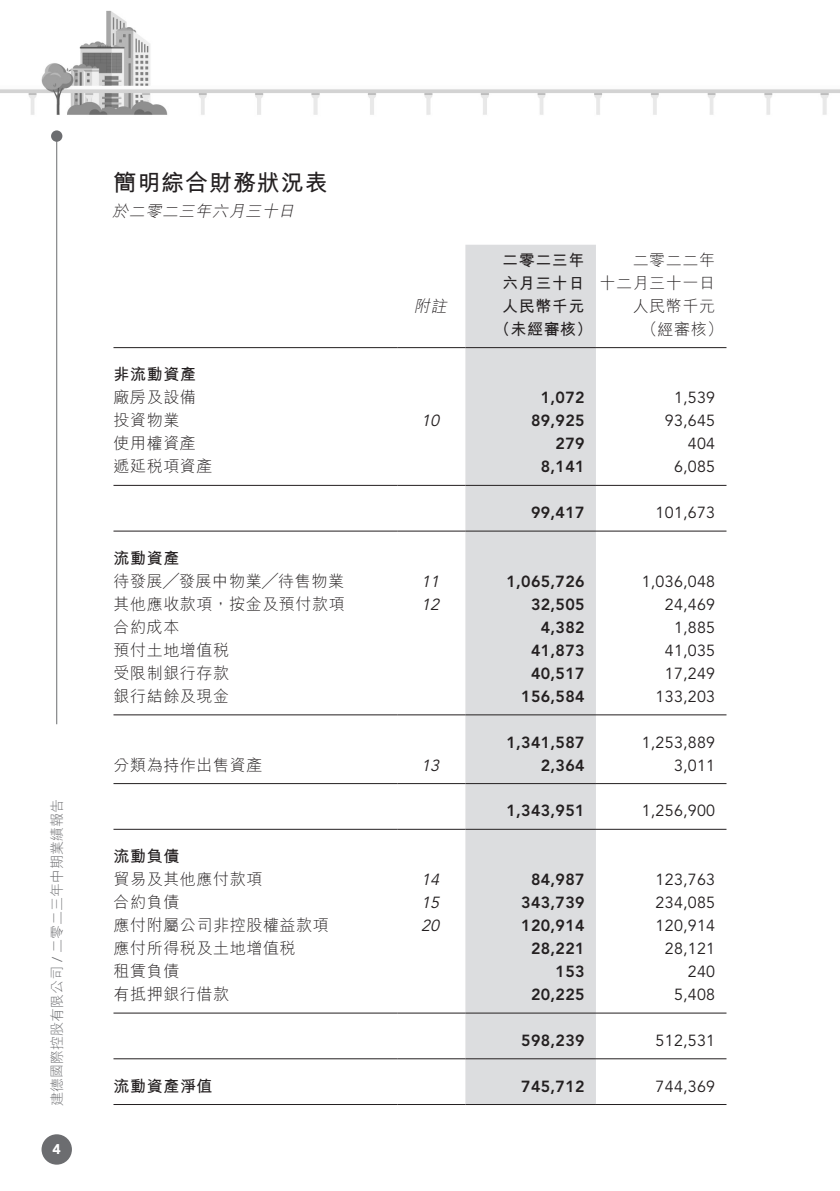
<style>
.page{position:relative;width:840px;height:1191px;background:#fff}
.page>*{position:absolute;margin:0;border:0;box-sizing:border-box;transform-origin:0 0}
._01_H1{font:700 23px "M Hei HK";letter-spacing:.04em;color:#231f20}
._50_Table_txt{font:300 16px "M Hei HK";letter-spacing:.035em;color:#231f20}
._50_Table_txt-2{font:16px "Avenir LT Std";letter-spacing:.015em;color:#231f20}
._50_Table_txt-3{font:800 16px "Avenir LT Std";letter-spacing:.02em;color:#231f20}
._50_Table_txt-4{font:700 16px "M Hei HK";letter-spacing:.04em;color:#231f20}
._50_Table_txt-5{font:italic 16px "Avenir LT Std";color:#231f20}
._00_txt{font:italic 300 16px "M Hei HK";color:#231f20}
._50_Table_txt-6{font:italic 300 16px "M Hei HK";color:#231f20}
.t1{font:300 14px "M Hei HK";color:#6c6d70}
.t2{font:900 14px "Avenir LT Std";color:#fff}
.s1{font-family:"Avenir LT Std";font-weight:400}
</style>
<div class="page">
<img style="left:0;top:10px;width:839px;height:1155px">
<div style="left:41px;top:1134px;width:31px;height:30px;background:#6c6d70;border-radius:50%"></div>
<hr style="left:56px;top:135px;width:1px;height:589px;background:#6c6d70">
<div style="left:51px;top:130px;width:11px;height:12px;background:#6c6d70;border-radius:50%"></div>
<div style="left:465px;top:245px;width:130px;height:859px;background:#dcdddf"></div>
<hr style="left:113px;top:347px;width:284px;height:1px;background:#231f20">
<hr style="left:397px;top:347px;width:68px;height:1px;background:#231f20">
<hr style="left:465px;top:347px;width:130px;height:1px;background:#231f20">
<hr style="left:595px;top:347px;width:131px;height:1px;background:#231f20">
<hr style="left:113px;top:485px;width:284px;height:1px;background:#231f20">
<hr style="left:397px;top:485px;width:68px;height:1px;background:#231f20">
<hr style="left:465px;top:485px;width:130px;height:1px;background:#231f20">
<hr style="left:595px;top:485px;width:131px;height:1px;background:#231f20">
<hr style="left:113px;top:530px;width:284px;height:1px;background:#231f20">
<hr style="left:397px;top:530px;width:68px;height:1px;background:#231f20">
<hr style="left:465px;top:530px;width:130px;height:1px;background:#231f20">
<hr style="left:595px;top:530px;width:131px;height:1px;background:#231f20">
<hr style="left:113px;top:714px;width:284px;height:1px;background:#231f20">
<hr style="left:397px;top:714px;width:68px;height:1px;background:#231f20">
<hr style="left:465px;top:714px;width:130px;height:1px;background:#231f20">
<hr style="left:595px;top:714px;width:131px;height:1px;background:#231f20">
<hr style="left:113px;top:783px;width:284px;height:1px;background:#231f20">
<hr style="left:397px;top:783px;width:68px;height:1px;background:#231f20">
<hr style="left:465px;top:783px;width:130px;height:1px;background:#231f20">
<hr style="left:595px;top:783px;width:131px;height:1px;background:#231f20">
<hr style="left:113px;top:828px;width:284px;height:1px;background:#231f20">
<hr style="left:397px;top:828px;width:68px;height:1px;background:#231f20">
<hr style="left:465px;top:828px;width:130px;height:1px;background:#231f20">
<hr style="left:595px;top:828px;width:131px;height:1px;background:#231f20">
<hr style="left:113px;top:1012px;width:284px;height:1px;background:#231f20">
<hr style="left:397px;top:1012px;width:68px;height:1px;background:#231f20">
<hr style="left:465px;top:1012px;width:130px;height:1px;background:#231f20">
<hr style="left:595px;top:1012px;width:131px;height:1px;background:#231f20">
<hr style="left:113px;top:1058px;width:284px;height:1px;background:#231f20">
<hr style="left:397px;top:1058px;width:68px;height:1px;background:#231f20">
<hr style="left:465px;top:1058px;width:130px;height:1px;background:#231f20">
<hr style="left:595px;top:1058px;width:131px;height:1px;background:#231f20">
<hr style="left:113px;top:1104px;width:284px;height:1px;background:#231f20">
<hr style="left:397px;top:1104px;width:68px;height:1px;background:#231f20">
<hr style="left:465px;top:1104px;width:130px;height:1px;background:#231f20">
<hr style="left:595px;top:1104px;width:131px;height:1px;background:#231f20">
<p class="t1" style="left:50px;top:1105px;width:308px;rotate:-90deg">建德國際控股有限公司 <span class="s1">/</span> 二零二三年中期業績報告</p>
<p class="t2" style="left:53px;top:1140px;width:10px">4</p>
<p class="_01_H1" style="left:113px;top:165px;width:215px">簡明綜合財務狀況表</p>
<p class="_00_txt" style="left:112px;top:203px;width:187px">於二零二三年六月三十日</p>
<p class="_50_Table_txt-4" style="left:502px;top:248px;width:84px">二零二三年</p>
<p class="_50_Table_txt-4" style="left:502px;top:271px;width:84px">六月三十日</p>
<p class="_50_Table_txt" style="left:632px;top:252px;width:84px">二零二二年</p>
<p class="_50_Table_txt" style="left:599px;top:275px;width:117px">十二月三十一日</p>
<p class="_50_Table_txt-6" style="left:413px;top:298px;width:37px">附註</p>
<p class="_50_Table_txt-4" style="left:502px;top:294px;width:84px">人民幣千元</p>
<p class="_50_Table_txt" style="left:632px;top:298px;width:84px">人民幣千元</p>
<p class="_50_Table_txt-4" style="left:494px;top:317px;width:100px">（未經審核）</p>
<p class="_50_Table_txt" style="left:641px;top:321px;width:83px">（經審核）</p>
<p class="_50_Table_txt-4" style="left:113px;top:363px;width:84px">非流動資產</p>
<p class="_50_Table_txt" style="left:113px;top:389px;width:84px">廠房及設備</p>
<p class="_50_Table_txt-3" style="left:540px;top:388px;width:45px">1,072</p>
<p class="_50_Table_txt-2" style="left:673px;top:389px;width:43px">1,539</p>
<p class="_50_Table_txt" style="left:113px;top:412px;width:67px">投資物業</p>
<p class="_50_Table_txt-5" style="left:421px;top:412px;width:24px">10</p>
<p class="_50_Table_txt-3" style="left:530px;top:411px;width:55px">89,925</p>
<p class="_50_Table_txt-2" style="left:664px;top:412px;width:52px">93,645</p>
<p class="_50_Table_txt" style="left:113px;top:435px;width:84px">使用權資產</p>
<p class="_50_Table_txt-3" style="left:555px;top:434px;width:30px">279</p>
<p class="_50_Table_txt-2" style="left:687px;top:435px;width:29px">404</p>
<p class="_50_Table_txt" style="left:113px;top:458px;width:100px">遞延稅項資產</p>
<p class="_50_Table_txt-3" style="left:540px;top:457px;width:45px">8,141</p>
<p class="_50_Table_txt-2" style="left:673px;top:458px;width:43px">6,085</p>
<p class="_50_Table_txt-3" style="left:530px;top:503px;width:55px">99,417</p>
<p class="_50_Table_txt-2" style="left:655px;top:503px;width:61px">101,673</p>
<p class="_50_Table_txt-4" style="left:113px;top:546px;width:67px">流動資產</p>
<p class="_50_Table_txt" style="left:113px;top:573px;width:232px">待發展╱發展中物業╱待售物業</p>
<p class="_50_Table_txt-5" style="left:421px;top:572px;width:24px">11</p>
<p class="_50_Table_txt-3" style="left:506px;top:572px;width:80px">1,065,726</p>
<p class="_50_Table_txt-2" style="left:641px;top:572px;width:75px">1,036,048</p>
<p class="_50_Table_txt" style="left:113px;top:596px;width:233px">其他應收款項，按金及預付款項</p>
<p class="_50_Table_txt-5" style="left:421px;top:595px;width:24px">12</p>
<p class="_50_Table_txt-3" style="left:530px;top:595px;width:55px">32,505</p>
<p class="_50_Table_txt-2" style="left:664px;top:595px;width:52px">24,469</p>
<p class="_50_Table_txt" style="left:113px;top:619px;width:67px">合約成本</p>
<p class="_50_Table_txt-3" style="left:540px;top:618px;width:45px">4,382</p>
<p class="_50_Table_txt-2" style="left:673px;top:618px;width:43px">1,885</p>
<p class="_50_Table_txt" style="left:113px;top:642px;width:117px">預付土地增值稅</p>
<p class="_50_Table_txt-3" style="left:530px;top:641px;width:55px">41,873</p>
<p class="_50_Table_txt-2" style="left:664px;top:641px;width:52px">41,035</p>
<p class="_50_Table_txt" style="left:113px;top:665px;width:117px">受限制銀行存款</p>
<p class="_50_Table_txt-3" style="left:530px;top:664px;width:55px">40,517</p>
<p class="_50_Table_txt-2" style="left:664px;top:664px;width:52px">17,249</p>
<p class="_50_Table_txt" style="left:113px;top:688px;width:117px">銀行結餘及現金</p>
<p class="_50_Table_txt-3" style="left:521px;top:687px;width:65px">156,584</p>
<p class="_50_Table_txt-2" style="left:655px;top:687px;width:61px">133,203</p>
<p class="_50_Table_txt-3" style="left:506px;top:732px;width:80px">1,341,587</p>
<p class="_50_Table_txt-2" style="left:641px;top:733px;width:75px">1,253,889</p>
<p class="_50_Table_txt" style="left:113px;top:756px;width:150px">分類為持作出售資產</p>
<p class="_50_Table_txt-5" style="left:421px;top:756px;width:24px">13</p>
<p class="_50_Table_txt-3" style="left:540px;top:755px;width:45px">2,364</p>
<p class="_50_Table_txt-2" style="left:673px;top:756px;width:43px">3,011</p>
<p class="_50_Table_txt-3" style="left:506px;top:801px;width:80px">1,343,951</p>
<p class="_50_Table_txt-2" style="left:641px;top:801px;width:75px">1,256,900</p>
<p class="_50_Table_txt-4" style="left:113px;top:844px;width:67px">流動負債</p>
<p class="_50_Table_txt" style="left:113px;top:871px;width:150px">貿易及其他應付款項</p>
<p class="_50_Table_txt-5" style="left:421px;top:870px;width:24px">14</p>
<p class="_50_Table_txt-3" style="left:530px;top:870px;width:55px">84,987</p>
<p class="_50_Table_txt-2" style="left:655px;top:870px;width:61px">123,763</p>
<p class="_50_Table_txt" style="left:113px;top:894px;width:67px">合約負債</p>
<p class="_50_Table_txt-5" style="left:421px;top:893px;width:24px">15</p>
<p class="_50_Table_txt-3" style="left:521px;top:893px;width:65px">343,739</p>
<p class="_50_Table_txt-2" style="left:655px;top:893px;width:61px">234,085</p>
<p class="_50_Table_txt" style="left:113px;top:917px;width:217px">應付附屬公司非控股權益款項</p>
<p class="_50_Table_txt-5" style="left:421px;top:916px;width:24px">20</p>
<p class="_50_Table_txt-3" style="left:521px;top:916px;width:65px">120,914</p>
<p class="_50_Table_txt-2" style="left:655px;top:916px;width:61px">120,914</p>
<p class="_50_Table_txt" style="left:113px;top:940px;width:183px">應付所得稅及土地增值稅</p>
<p class="_50_Table_txt-3" style="left:530px;top:939px;width:55px">28,221</p>
<p class="_50_Table_txt-2" style="left:664px;top:939px;width:52px">28,121</p>
<p class="_50_Table_txt" style="left:113px;top:963px;width:67px">租賃負債</p>
<p class="_50_Table_txt-3" style="left:555px;top:962px;width:30px">153</p>
<p class="_50_Table_txt-2" style="left:687px;top:962px;width:29px">240</p>
<p class="_50_Table_txt" style="left:113px;top:986px;width:117px">有抵押銀行借款</p>
<p class="_50_Table_txt-3" style="left:530px;top:985px;width:55px">20,225</p>
<p class="_50_Table_txt-2" style="left:673px;top:985px;width:43px">5,408</p>
<p class="_50_Table_txt-3" style="left:521px;top:1030px;width:65px">598,239</p>
<p class="_50_Table_txt-2" style="left:655px;top:1031px;width:61px">512,531</p>
<p class="_50_Table_txt-4" style="left:113px;top:1074px;width:101px">流動資產淨值</p>
<p class="_50_Table_txt-3" style="left:521px;top:1076px;width:65px">745,712</p>
<p class="_50_Table_txt-2" style="left:655px;top:1076px;width:61px">744,369</p>
</div>
